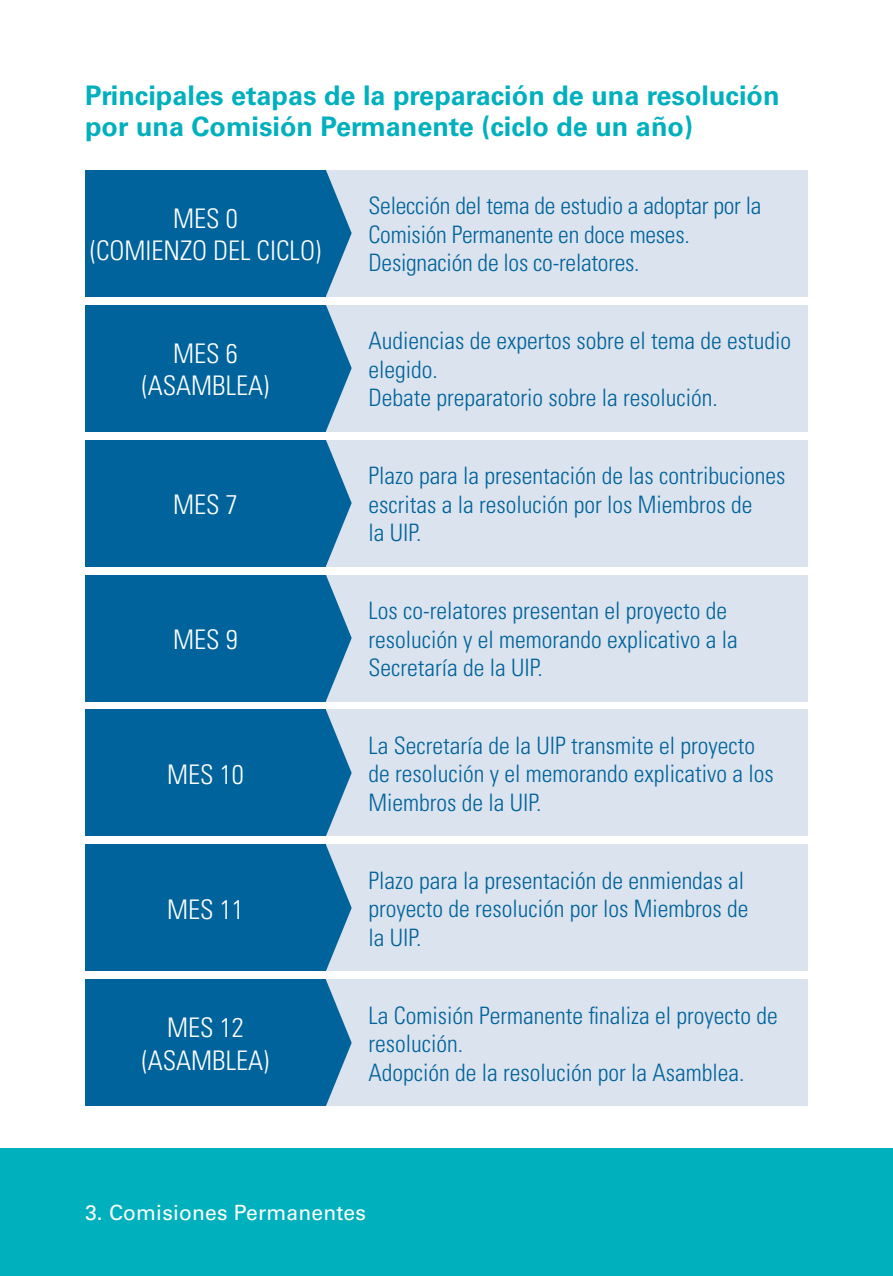
<style>
.page{position:relative;width:893px;height:1276px;background:#fff}
.page>*{position:absolute;margin:0;border:0;box-sizing:border-box;transform-origin:0 0}
.t1{font:700 27px/30.9px "Univers";color:#00b0bd}
.t2{font:300 condensed 27px/32.4px "Univers";color:#fff;text-align:center}
.t3{font:300 condensed 24px/28.8px "Univers";color:#00639b}
.t4{font:21px "Univers";letter-spacing:.01em;color:#fff}
</style>
<div class="page">
<div style="left:0;top:1148px;width:893px;height:128px;background:#00b0bd"></div>
<div style="left:326px;top:170px;width:482px;height:126px;background:#dbe3ee"></div>
<div style="left:326px;top:305px;width:482px;height:126px;background:#dbe3ee"></div>
<div style="left:326px;top:440px;width:482px;height:126px;background:#dbe3ee"></div>
<div style="left:326px;top:575px;width:482px;height:126px;background:#dbe3ee"></div>
<div style="left:326px;top:710px;width:482px;height:126px;background:#dbe3ee"></div>
<div style="left:326px;top:845px;width:482px;height:126px;background:#dbe3ee"></div>
<div style="left:326px;top:980px;width:482px;height:126px;background:#dbe3ee"></div>
<svg style="left:326px;top:170px;width:26px;height:126px"></svg>
<svg style="left:326px;top:305px;width:26px;height:126px"></svg>
<svg style="left:326px;top:440px;width:26px;height:126px"></svg>
<svg style="left:326px;top:575px;width:26px;height:126px"></svg>
<svg style="left:326px;top:710px;width:26px;height:126px"></svg>
<svg style="left:326px;top:845px;width:26px;height:126px"></svg>
<svg style="left:326px;top:980px;width:26px;height:126px"></svg>
<div style="left:85px;top:170px;width:241px;height:126px;background:#00639b"></div>
<div style="left:85px;top:305px;width:241px;height:126px;background:#00639b"></div>
<div style="left:85px;top:440px;width:241px;height:126px;background:#00639b"></div>
<div style="left:85px;top:575px;width:241px;height:126px;background:#00639b"></div>
<div style="left:85px;top:710px;width:241px;height:126px;background:#00639b"></div>
<div style="left:85px;top:845px;width:241px;height:126px;background:#00639b"></div>
<div style="left:85px;top:980px;width:241px;height:126px;background:#00639b"></div>
<p class="t1" style="left:85px;top:81px;width:696px">Principales etapas de la preparación de una resolución por una Comisión Permanente (ciclo de un año)</p>
<p class="t2" style="left:90px;top:202px;width:232px">MES 0<br>(COMIENZO DEL CICLO)</p>
<p class="t2" style="left:142px;top:337px;width:129px">MES 6 (ASAMBLEA)</p>
<p class="t2" style="left:173px;top:488px;width:66px">MES 7</p>
<p class="t2" style="left:173px;top:623px;width:66px">MES 9</p>
<p class="t2" style="left:167px;top:758px;width:78px">MES 10</p>
<p class="t2" style="left:167px;top:893px;width:78px">MES 11</p>
<p class="t2" style="left:142px;top:1011px;width:129px">MES 12 (ASAMBLEA)</p>
<p class="t3" style="left:369px;top:191px;width:394px">Selección del tema de estudio a adoptar por la<br>Comisión Permanente en doce meses.<br>Designación de los co-relatores.</p>
<p class="t3" style="left:369px;top:326px;width:424px">Audiencias de expertos sobre el tema de estudio elegido.<br>Debate preparatorio sobre la resolución.</p>
<p class="t3" style="left:369px;top:461px;width:419px">Plazo para la presentación de las contribuciones escritas a la resolución por los Miembros de<br>la UIP.</p>
<p class="t3" style="left:369px;top:596px;width:371px">Los co-relatores presentan el proyecto de resolución y el memorando explicativo a la<br>Secretaría de la UIP.</p>
<p class="t3" style="left:369px;top:731px;width:407px">La Secretaría de la UIP transmite el proyecto de resolución y el memorando explicativo a los<br>Miembros de la UIP.</p>
<p class="t3" style="left:369px;top:865px;width:381px">Plazo para la presentación de enmiendas al proyecto de resolución por los Miembros de la UIP.</p>
<p class="t3" style="left:369px;top:1000px;width:411px">La Comisión Permanente finaliza el proyecto de resolución.<br>Adopción de la resolución por la Asamblea.</p>
<p class="t4" style="left:85px;top:1200px;width:282px">3. Comisiones Permanentes</p>
</div>
